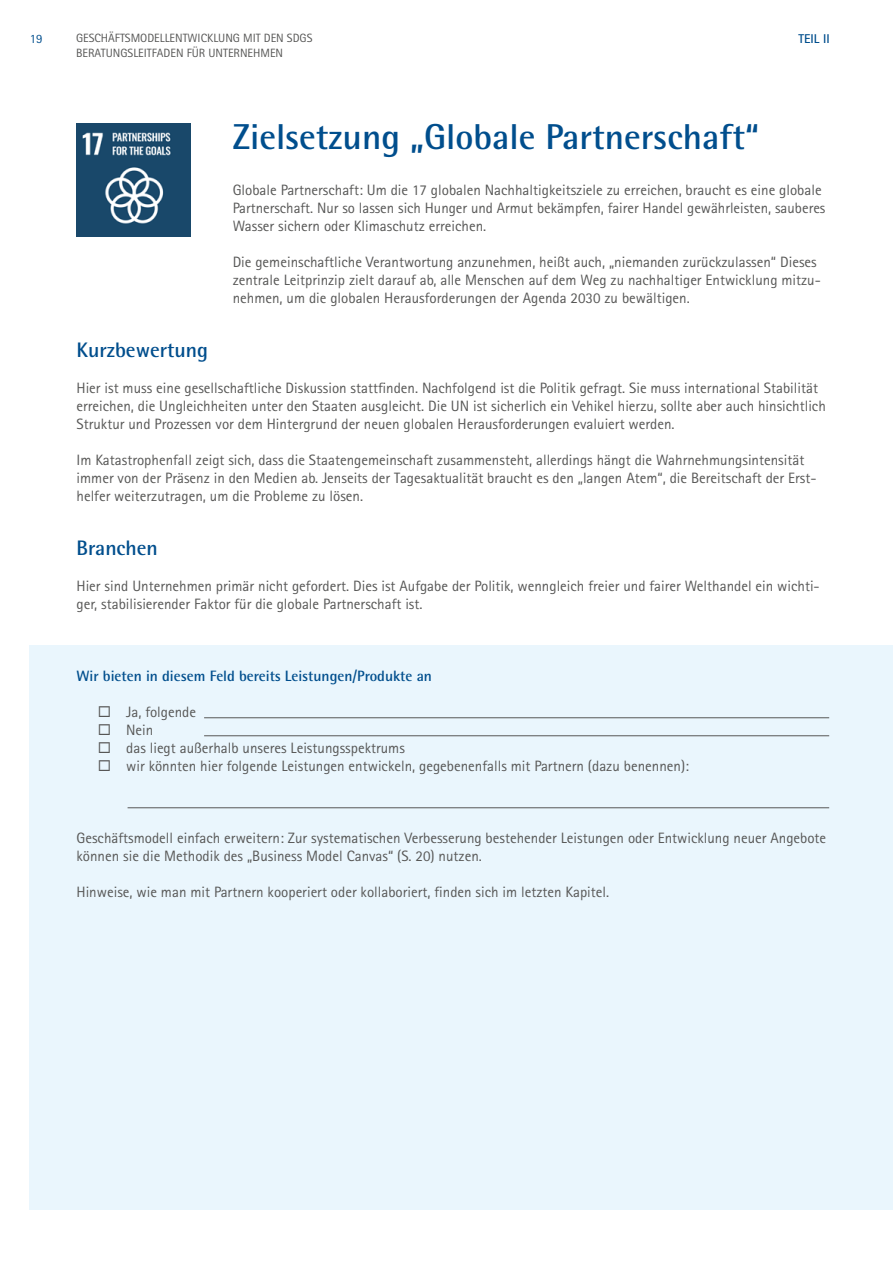
<style>
.page{position:relative;width:893px;height:1263px;background:#fff}
.page>*{position:absolute;margin:0;border:0;box-sizing:border-box;transform-origin:0 0}
.Headline{font:700 36px "Rotis Semi Sans Pro";color:#004e8d}
.Zwischenüberschrift{font:700 21px "Rotis Semi Sans Pro";color:#004e8d}
.Fließtext{font:15px/18px "Rotis Sans Serif Pro";color:#575756}
.Headline_Fliesstext{font:700 15px "Rotis Semi Sans Pro";color:#004e8d}
.t1{font:700 12.75px "Rotis Sans Serif Pro";color:#004e8d}
.t2{font:12.75px "Rotis Sans Serif Pro";color:#004e8d}
.t3{font:12px/14.4px "Rotis Sans Serif Pro";color:#575756}
</style>
<div class="page">
<div style="left:30px;top:645px;width:863px;height:565px;background:#eaf6fd"></div>
<hr style="left:204px;top:717px;width:625px;height:1px;background:#575756">
<hr style="left:204px;top:735px;width:625px;height:1px;background:#575756">
<hr style="left:128px;top:807px;width:701px;height:1px;background:#575756">
<img style="left:77px;top:123px;width:113px;height:114px">
<p class="t2" style="left:30px;top:31px;width:14px">19</p>
<p class="t3" style="left:76px;top:31px;width:238px">GESCHÄFTSMODELLENTWICKLUNG MIT DEN SDGS<br>BERATUNGSLEITFADEN FÜR UNTERNEHMEN</p>
<p class="t1" style="left:798px;top:31px;width:33px">TEIL II</p>
<p class="Headline" style="left:233px;top:114px;width:528px">Zielsetzung „Globale Partnerschaft“</p>
<p class="Fließtext" style="left:233px;top:181px;width:594px">Globale Partnerschaft: Um die 17 globalen Nachhaltigkeitsziele zu erreichen, braucht es eine globale<br>Partnerschaft. Nur so lassen sich Hunger und Armut bekämpfen, fairer Handel gewährleisten, sauberes<br>Wasser sichern oder Klimaschutz erreichen.</p>
<p class="Fließtext" style="left:233px;top:253px;width:590px">Die gemeinschaftliche Verantwortung anzunehmen, heißt auch, „niemanden zurückzulassen“ Dieses zentrale Leitprinzip zielt darauf ab, alle Menschen auf dem Weg zu nachhaltiger Entwicklung mitzu&shy;nehmen, um die globalen Herausforderungen der Agenda 2030 zu bewältigen.</p>
<p class="Zwischenüberschrift" style="left:77px;top:337px;width:133px">Kurzbewertung</p>
<p class="Fließtext" style="left:77px;top:379px;width:751px">Hier ist muss eine gesellschaftliche Diskussion stattfinden. Nachfolgend ist die Politik gefragt. Sie muss international Stabilität erreichen, die Ungleichheiten unter den Staaten ausgleicht. Die UN ist sicherlich ein Vehikel hierzu, sollte aber auch hinsichtlich<br>Struktur und Prozessen vor dem Hintergrund der neuen globalen Herausforderungen evaluiert werden.</p>
<p class="Fließtext" style="left:77px;top:451px;width:741px">Im Katastrophenfall zeigt sich, dass die Staatengemeinschaft zusammensteht, allerdings hängt die Wahrnehmungsintensität immer von der Präsenz in den Medien ab. Jenseits der Tagesaktualität braucht es den „langen Atem“, die Bereitschaft der Erst&shy;helfer weiterzutragen, um die Probleme zu lösen.</p>
<p class="Zwischenüberschrift" style="left:77px;top:535px;width:83px">Branchen</p>
<p class="Fließtext" style="left:77px;top:577px;width:745px">Hier sind Unternehmen primär nicht gefordert. Dies ist Aufgabe der Politik, wenngleich freier und fairer Welthandel ein wichti&shy;ger, stabilisierender Faktor für die globale Partnerschaft ist.</p>
<p class="Headline_Fliesstext" style="left:77px;top:667px;width:357px">Wir bieten in diesem Feld bereits Leistungen/Produkte an</p>
<p class="Fließtext" style="left:98px;top:703px;width:100px">◻ Ja, folgende</p>
<p class="Fließtext" style="left:98px;top:721px;width:57px">◻ Nein</p>
<p class="Fließtext" style="left:98px;top:739px;width:309px">◻ das liegt außerhalb unseres Leistungsspektrums</p>
<p class="Fließtext" style="left:98px;top:757px;width:593px">◻ wir könnten hier folgende Leistungen entwickeln, gegebenenfalls mit Partnern (dazu benennen):</p>
<p class="Fließtext" style="left:77px;top:829px;width:751px">Geschäftsmodell einfach erweitern: Zur systematischen Verbesserung bestehender Leistungen oder Entwicklung neuer Angebote können sie die Methodik des „Business Model Canvas“ (S. 20) nutzen.</p>
<p class="Fließtext" style="left:77px;top:883px;width:534px">Hinweise, wie man mit Partnern kooperiert oder kollaboriert, finden sich im letzten Kapitel.</p>
</div>
